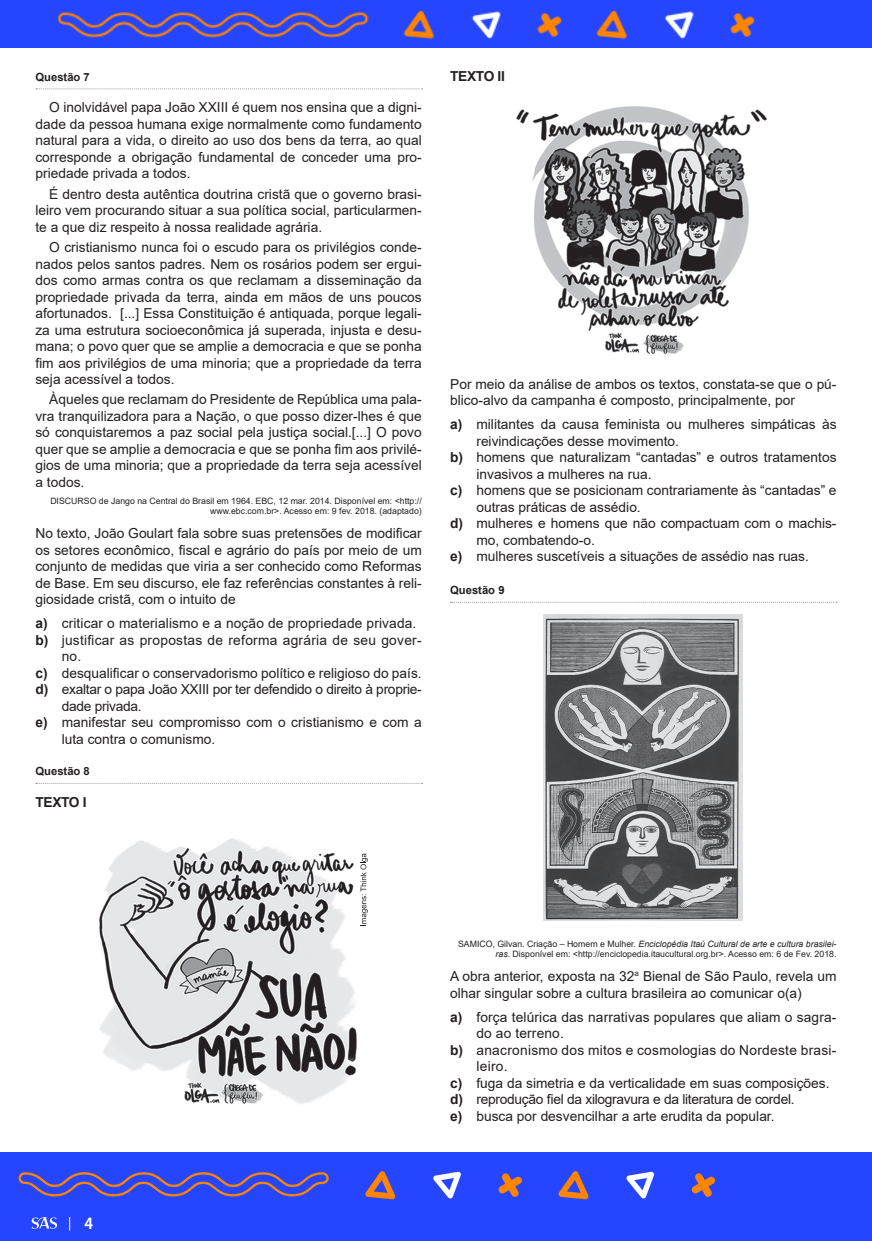
<style>
.page{position:relative;width:872px;height:1241px;background:#fff}
.page>*{position:absolute;margin:0;border:0;box-sizing:border-box;transform-origin:0 0}
.t1{font:700 15px "Koz Go Pr 6 N";color:#fff}
.t2{font:13.75px/16.5px "Arial";color:#231f20;text-align:justify}
.t3{font:13.75px "Arial";letter-spacing:-.02em;color:#231f20}
.t4{font:13.75px "Arial";letter-spacing:.02em;color:#231f20}
.t5{font:700 13.75px "Arial";letter-spacing:-.025em;color:#231f20}
.t6{font:700 11.25px "Arial";color:#231f20}
.t7{font:8.75px/10.5px "Arial";color:#231f20;text-align:right}
.s1{font-weight:700}
.s2{font-style:italic}
</style>
<div class="page">
<div style="left:0;top:1152px;width:871px;height:88px;background:#2645ff"></div>
<svg style="left:32px;top:1216px;width:25px;height:12px"></svg>
<svg style="left:69px;top:1216px;width:1px;height:14px"></svg>
<img style="left:0;top:0;width:872px;height:48px">
<hr style="left:871px;top:1152px;width:1px;height:88px;background:#7104b7">
<svg style="left:450px;top:601px;width:387px;height:1px"></svg>
<svg style="left:36px;top:88px;width:386px;height:1px"></svg>
<img style="left:99px;top:838px;width:267px;height:266px">
<svg style="left:360px;top:853px;width:8px;height:72px"></svg>
<img style="left:516px;top:106px;width:251px;height:249px">
<img style="left:544px;top:614px;width:199px;height:306px">
<p class="t6" style="left:35px;top:69px;width:56px">Questão 7</p>
<p class="t2" style="left:35px;top:99px;width:388px;text-indent:14px">O inolvidável papa João XXIII é quem nos ensina que a digni&shy;dade da pessoa humana exige normalmente como fundamento natural para a vida, o direito ao uso dos bens da terra, ao qual corresponde a obrigação fundamental de conceder uma pro&shy;priedade privada a todos.</p>
<p class="t2" style="left:35px;top:185px;width:388px;text-indent:14px">É dentro desta autêntica doutrina cristã que o governo brasi&shy;leiro vem procurando situar a sua política social, particularmen&shy;te a que diz respeito à nossa realidade agrária.</p>
<p class="t2" style="left:35px;top:239px;width:388px;text-indent:14px">O cristianismo nunca foi o escudo para os privilégios conde&shy;nados pelos santos padres. Nem os rosários podem ser ergui&shy;dos como armas contra os que reclamam a disseminação da propriedade privada da terra, ainda em mãos de uns poucos afortunados. [...] Essa Constituição é antiquada, porque legali&shy;za uma estrutura socioeconômica já superada, injusta e desu&shy;mana; o povo quer que se amplie a democracia e que se ponha fim aos privilégios de uma minoria; que a propriedade da terra seja acessível a todos.</p>
<p class="t2" style="left:35px;top:391px;width:388px;text-indent:14px">Àqueles que reclamam do Presidente de República uma pala&shy;vra tranquilizadora para a Nação, o que posso dizer-lhes é que só conquistaremos a paz social pela justiça social.[...] O povo quer que se amplie a democracia e que se ponha fim aos privilé&shy;gios de uma minoria; que a propriedade da terra seja acessível a todos.</p>
<p class="t7" style="left:50px;top:495px;width:373px">DISCURSO de Jango na Central do Brasil em 1964. EBC, 12 mar. 2014. Disponível em: &lt;http:// www.ebc.com.br&gt;. Acesso em: 9 fev. 2018. (adaptado)</p>
<p class="t2" style="left:35px;top:525px;width:388px">No texto, João Goulart fala sobre suas pretensões de modificar os setores econômico, fiscal e agrário do país por meio de um conjunto de medidas que viria a ser conhecido como Reformas de Base. Em seu discurso, ele faz referências constantes à reli&shy;giosidade cristã, com o intuito de</p>
<p class="t2" style="left:35px;top:615px;width:382px"><span class="s1">a)</span> criticar o materialismo e a noção de propriedade privada.</p>
<p class="t4" style="left:35px;top:630px;width:388px"><span class="s1">b)</span> justificar as propostas de reforma agrária de seu gover-</p>
<p class="t2" style="left:62px;top:648px;width:21px">no.</p>
<p class="t2" style="left:35px;top:664px;width:388px"><span class="s1">c)</span> desqualificar o conservadorismo político e religioso do país.</p>
<p class="t3" style="left:35px;top:680px;width:388px"><span class="s1">d)</span> exaltar o papa João XXIII por ter defendido o direito à proprie-</p>
<p class="t3" style="left:62px;top:696px;width:82px">dade privada.</p>
<p class="t2" style="left:35px;top:714px;width:388px"><span class="s1">e)</span> manifestar seu compromisso com o cristianismo e com a</p>
<p class="t2" style="left:62px;top:730px;width:155px">luta contra o comunismo.</p>
<p class="t6" style="left:35px;top:763px;width:56px">Questão 8</p>
<p class="t5" style="left:35px;top:792px;width:53px">TEXTO I</p>
<p class="t5" style="left:450px;top:66px;width:56px">TEXTO II</p>
<p class="t2" style="left:450px;top:375px;width:388px">Por meio da análise de ambos os textos, constata-se que o pú&shy;blico-alvo da campanha é composto, principalmente, por</p>
<p class="t2" style="left:450px;top:416px;width:388px"><span class="s1">a)</span> militantes da causa feminista ou mulheres simpáticas às</p>
<p class="t2" style="left:476px;top:432px;width:204px">reivindicações desse movimento.</p>
<p class="t2" style="left:450px;top:449px;width:388px"><span class="s1">b)</span> homens que naturalizam “cantadas” e outros tratamentos</p>
<p class="t2" style="left:476px;top:465px;width:176px">invasivos a mulheres na rua.</p>
<p class="t2" style="left:450px;top:482px;width:388px"><span class="s1">c)</span> homens que se posicionam contrariamente às “cantadas” e</p>
<p class="t2" style="left:476px;top:498px;width:166px">outras práticas de assédio.</p>
<p class="t2" style="left:450px;top:515px;width:388px"><span class="s1">d)</span> mulheres e homens que não compactuam com o machis-</p>
<p class="t2" style="left:476px;top:531px;width:120px">mo, combatendo-o.</p>
<p class="t2" style="left:450px;top:548px;width:360px"><span class="s1">e)</span> mulheres suscetíveis a situações de assédio nas ruas.</p>
<p class="t6" style="left:450px;top:582px;width:56px">Questão 9</p>
<p class="t1" style="left:84px;top:1214px;width:10px">4</p>
<p class="t7" style="left:458px;top:937px;width:380px">SAMICO, Gilvan. Criação – Homem e Mulher. <span class="s2">Enciclopédia Itaú Cultural de arte e cultura brasilei&shy;ras</span>. Disponível em: &lt;http://enciclopedia.itaucultural.org.br&gt;. Acesso em: 6 de Fev. 2018.</p>
<p class="t2" style="left:450px;top:967px;width:388px">A obra anterior, exposta na 32<sup>a</sup> Bienal de São Paulo, revela um olhar singular sobre a cultura brasileira ao comunicar o(a)</p>
<p class="t2" style="left:450px;top:1008px;width:388px"><span class="s1">a)</span> força telúrica das narrativas populares que aliam o sagra-</p>
<p class="t2" style="left:476px;top:1024px;width:89px">do ao terreno.</p>
<p class="t4" style="left:450px;top:1040px;width:388px"><span class="s1">b)</span> anacronismo dos mitos e cosmologias do Nordeste brasi-</p>
<p class="t2" style="left:476px;top:1057px;width:33px">leiro.</p>
<p class="t2" style="left:450px;top:1074px;width:381px"><span class="s1">c)</span> fuga da simetria e da verticalidade em suas composições.</p>
<p class="t3" style="left:450px;top:1089px;width:346px"><span class="s1">d)</span> reprodução fiel da xilogravura e da literatura de cordel.</p>
<p class="t2" style="left:450px;top:1107px;width:326px"><span class="s1">e)</span> busca por desvencilhar a arte erudita da popular.</p>
</div>
